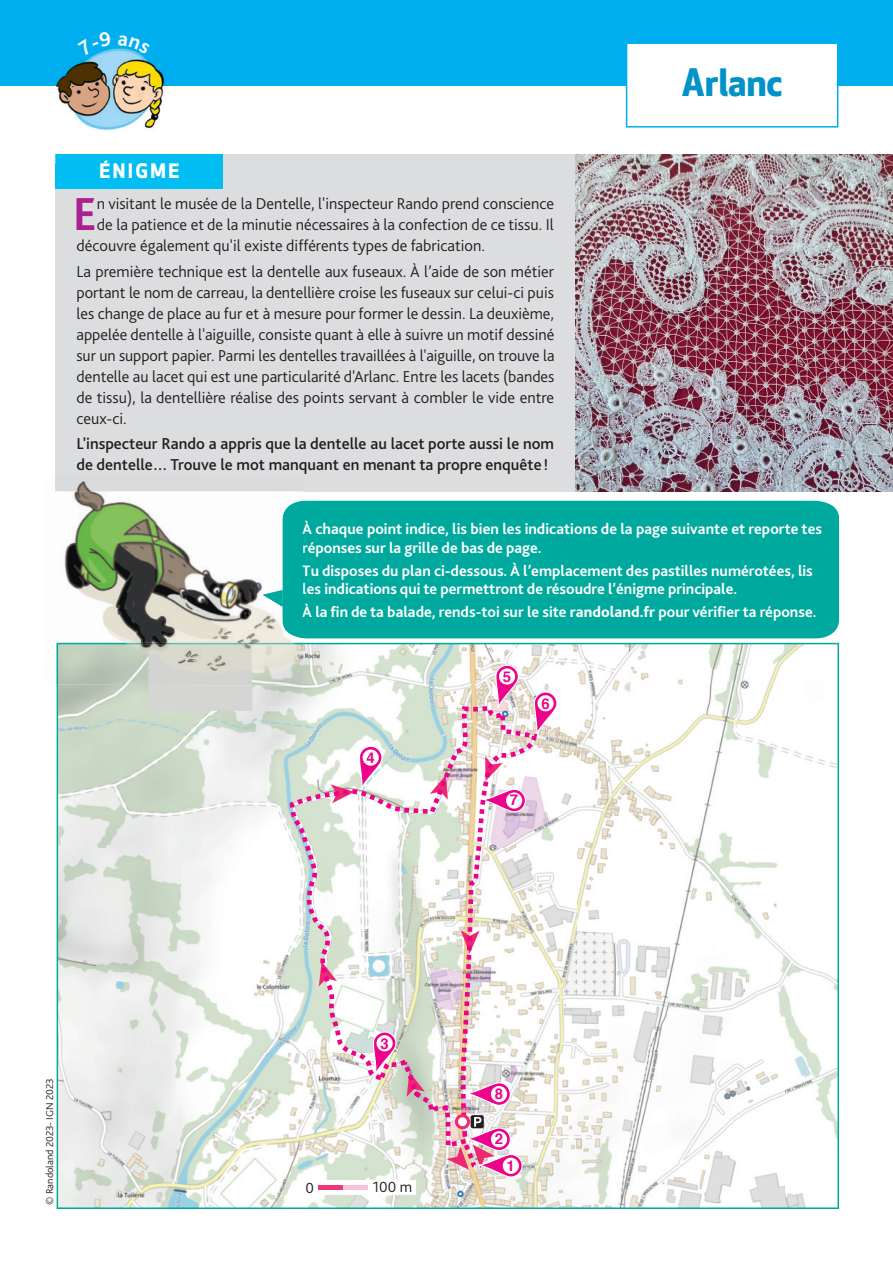
<style>
.page{position:relative;width:893px;height:1263px;background:#fff}
.page>*{position:absolute;margin:0;border:0;box-sizing:border-box;transform-origin:0 0}
.t1{font:700 48.3px "Bliss 2";color:#ab208e}
.t2{font:700 36.9px "Apex New";letter-spacing:-.005em;color:#0092c8}
.t3{font:700 19.5px "Apex New";letter-spacing:.125em;color:#fff}
.t4{font:300 16.5px/21px "Bliss 2";color:#231f20;text-align:justify}
.t5{font:500 16.5px/21px "Bliss 2";color:#231f20}
.t6{font:700 15.75px/18.8px "Bliss 2";color:#fff}
.t7{font:300 15.45px "Bliss 2";color:#231f20}
.t8{font:700 14.85px "Helvetica";color:#ed028c}
.t9{font:300 10.5px "Bliss 2";color:#231f20}
.s1{font-weight:800}
</style>
<div class="page">
<svg style="left:57px;top:643px;width:782px;height:566px"></svg>
<div style="left:0;top:0;width:893px;height:85px;background:#00aeef"></div>
<svg style="left:626px;top:44px;width:212px;height:84px"></svg>
<div style="left:55px;top:154px;width:520px;height:337px;background:#dcdddf"></div>
<div style="left:55px;top:154px;width:168px;height:34px;background:#01bdf2"></div>
<img style="left:575px;top:154px;width:318px;height:337px">
<div style="left:304px;top:501px;width:535px;height:137px;background:#00a99d"></div>
<img style="left:55px;top:491px;width:196px;height:194px">
<img style="left:251px;top:491px;width:53px;height:152px">
<img style="left:57px;top:643px;width:246px;height:42px">
<img style="left:76px;top:481px;width:15px;height:10px">
<img style="left:263px;top:501px;width:40px;height:137px">
<svg style="left:302px;top:521px;width:2px;height:35px"></svg>
<svg style="left:302px;top:562px;width:2px;height:22px"></svg>
<svg style="left:302px;top:604px;width:1px;height:16px"></svg>
<img style="left:39px;top:48px;width:138px;height:82px">
<img style="left:55px;top:154px;width:53px;height:8px">
<svg style="left:78px;top:48px;width:34px;height:8px"></svg>
<svg style="left:118px;top:48px;width:32px;height:6px"></svg>
<p class="t3" style="left:99px;top:157px;width:81px">ÉNIGME</p>
<h1 class="t1" style="left:73px;top:184px;width:26px">E</h1>
<p class="t4" style="left:97px;top:193px;width:459px">n visitant le musée de la Dentelle, l'inspecteur Rando prend conscience</p>
<p class="t4" style="left:97px;top:214px;width:458px">de la patience et de la minutie nécessaires à la confection de ce tissu. Il</p>
<p class="t4" style="left:77px;top:235px;width:410px">découvre également qu'il existe différents types de fabrication.</p>
<p class="t4" style="left:77px;top:260px;width:479px">La première technique est la dentelle aux fuseaux. À l’aide de son métier portant le nom de carreau, la dentellière croise les fuseaux sur celui-ci puis les change de place au fur et à mesure pour former le dessin. La deuxième, appelée dentelle à l'aiguille, consiste quant à elle à suivre un motif dessiné sur un support papier. Parmi les dentelles travaillées à l'aiguille, on trouve la dentelle au lacet qui est une particularité d'Arlanc. Entre les lacets (bandes de tissu), la dentellière réalise des points servant à combler le vide entre ceux-ci.</p>
<p class="t5" style="left:77px;top:432px;width:479px">L'inspecteur Rando a appris que la dentelle au lacet porte aussi le nom de dentelle… Trouve le mot manquant en menant ta propre enquête !</p>
<h2 class="t2" style="left:681px;top:56px;width:103px">Arlanc</h2>
<p class="t6" style="left:302px;top:519px;width:521px">À chaque point indice, lis bien les indications de la page suivante et reporte tes réponses sur la grille de bas de page.</p>
<p class="t6" style="left:302px;top:561px;width:512px">Tu disposes du plan ci-dessous. À l’emplacement des pastilles numérotées, lis les indications qui te permettront de résoudre l’énigme principale.</p>
<p class="t6" style="left:302px;top:602px;width:516px">À la fin de ta balade, rends-toi sur le site <span class="s1">randoland.fr</span> pour vérifier ta réponse.</p>
<p class="t8" style="left:366px;top:746px;width:10px">4</p>
<p class="t8" style="left:503px;top:665px;width:10px">5</p>
<p class="t8" style="left:541px;top:691px;width:10px">6</p>
<p class="t8" style="left:510px;top:788px;width:10px">7</p>
<p class="t9" style="left:43px;top:1205px;width:128px;rotate:-90deg">© Randoland 2023- IGN 2023</p>
<p class="t8" style="left:380px;top:1031px;width:10px">3</p>
<p class="t7" style="left:305px;top:1178px;width:10px">0</p>
<p class="t7" style="left:373px;top:1178px;width:41px">100 m</p>
<p class="t8" style="left:495px;top:1082px;width:10px">8</p>
<p class="t8" style="left:495px;top:1127px;width:10px">2</p>
<p class="t8" style="left:507px;top:1153px;width:10px">1</p>
</div>
